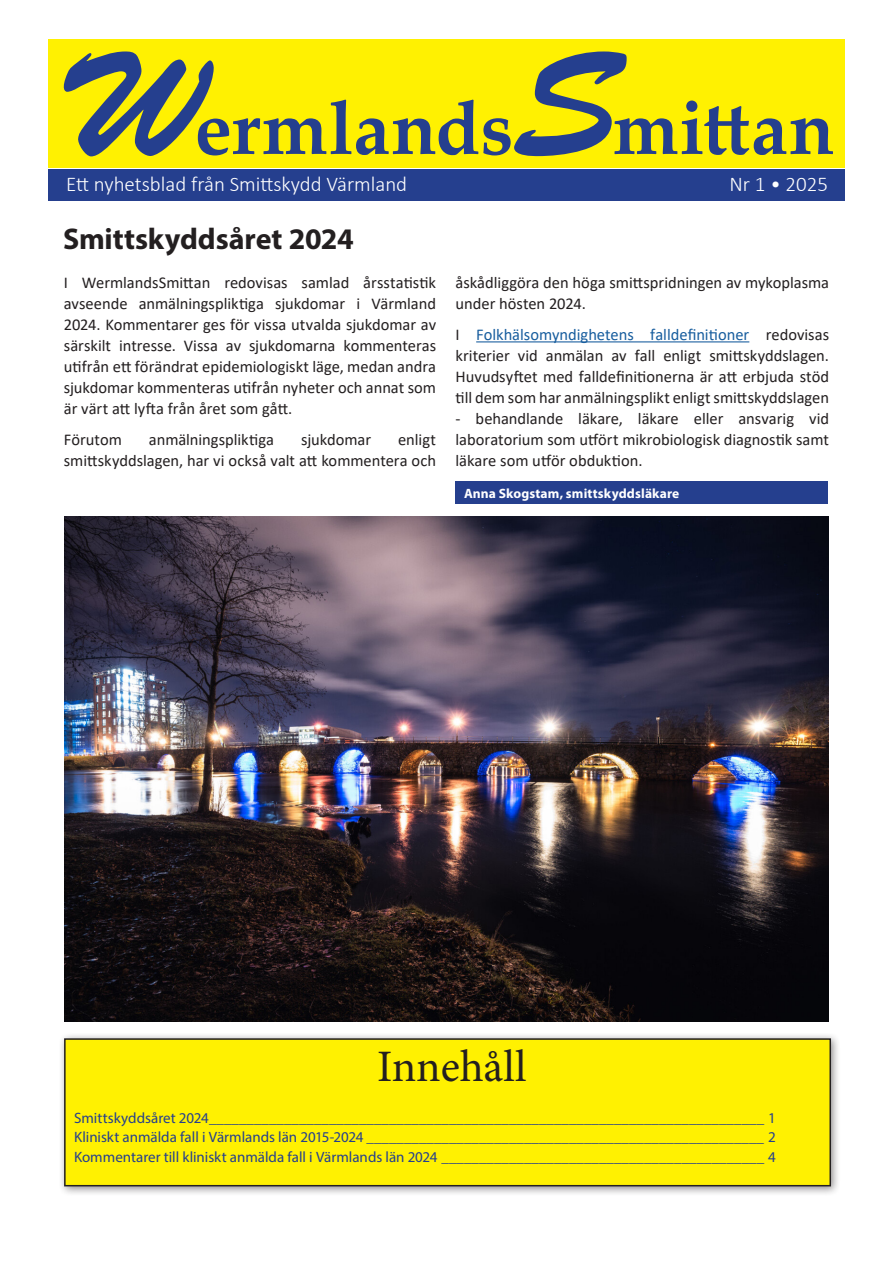
<style>
.page{position:relative;width:893px;height:1263px;background:#fff}
.page>*{position:absolute;margin:0;border:0;box-sizing:border-box;transform-origin:0 0}
.TOC_title{font:45px "Minion Pro";letter-spacing:-.005em;color:#231f20}
.rubrik{font:700 30px "Myriad Pro";letter-spacing:-.005em;color:#231f20}
.t1{font:300 21px "Calibri";color:#fff}
.brödtext_med_radrubrik{font:16.5px/21px "Calibri";color:#231f20;text-align:justify}
.t2{font:15px "Myriad Pro";color:#253f8e}
.fakta_-_rubrik{font:700 13.5px "Myriad Pro";letter-spacing:.01em;color:#fff}
.s1{color:#175d9e}
</style>
<div class="page">
<div style="left:48px;top:40px;width:797px;height:128px;background:#fff101"></div>
<div style="left:48px;top:169px;width:797px;height:32px;background:#253f8e"></div>
<div style="left:58px;top:1032px;width:783px;height:165px;background:#231f20;opacity:.5"></div>
<div style="left:65px;top:1039px;width:765px;height:147px;background:#fff101"></div>
<div style="left:64px;top:1038px;width:767px;height:148px;border:2px solid #231f20"></div>
<div style="left:455px;top:482px;width:373px;height:22px;background:#253f8e"></div>
<hr style="left:476px;top:341px;width:273px;height:1px;background:#175d9e">
<img style="left:65px;top:517px;width:763px;height:504px">
<svg style="left:63px;top:51px;width:770px;height:106px"></svg>
<p class="t1" style="left:66px;top:171px;width:343px">Ett nyhetsblad från Smittskydd Värmland</p>
<p class="t1" style="left:730px;top:171px;width:100px">Nr 1 • 2025</p>
<p class="rubrik" style="left:63px;top:219px;width:292px">Smittskyddsåret 2024</p>
<p class="brödtext_med_radrubrik" style="left:64px;top:271px;width:374px">I WermlandsSmittan redovisas samlad årsstatistik avseende anmälningspliktiga sjukdomar i Värmland 2024. Kommentarer ges för vissa utvalda sjukdomar av särskilt intresse. Vissa av sjukdomarna kommenteras utifrån ett förändrat epidemiologiskt läge, medan andra sjukdomar kommenteras utifrån nyheter och annat som är värt att lyfta från året som gått.</p>
<p class="brödtext_med_radrubrik" style="left:64px;top:429px;width:60px">Förutom</p>
<p class="brödtext_med_radrubrik" style="left:149px;top:429px;width:127px">anmälningspliktiga</p>
<p class="brödtext_med_radrubrik" style="left:301px;top:429px;width:72px">sjukdomar</p>
<p class="brödtext_med_radrubrik" style="left:64px;top:429px;width:374px;text-align:right">enligt<br>smittskyddslagen, har vi också valt att kommentera och</p>
<p class="brödtext_med_radrubrik" style="left:456px;top:271px;width:375px">åskådliggöra den höga smittspridningen av mykoplasma under hösten 2024.</p>
<p class="brödtext_med_radrubrik" style="left:456px;top:324px;width:375px">I <span class="s1">Folkhälsomyndighetens falldefinitioner</span> redovisas kriterier vid anmälan av fall enligt smittskyddslagen.<br>Huvudsyftet med falldefinitionerna är att erbjuda stöd till dem som har anmälningsplikt enligt smittskyddslagen</p>
<p class="brödtext_med_radrubrik" style="left:456px;top:408px;width:375px">- behandlande läkare, läkare eller ansvarig vid laboratorium som utfört mikrobiologisk diagnostik samt läkare som utför obduktion.</p>
<p class="fakta_-_rubrik" style="left:464px;top:485px;width:217px">Anna Skogstam, smittskyddsläkare</p>
<p class="TOC_title" style="left:377px;top:1036px;width:151px">Innehåll</p>
<p class="t2" style="left:74px;top:1109px;width:703px">Smittskyddsåret 2024__________________________________________________________________________ 1</p>
<p class="t2" style="left:74px;top:1128px;width:703px">Kliniskt anmälda fall i Värmlands län 2015-2024 _____________________________________________________ 2</p>
<p class="t2" style="left:74px;top:1147px;width:703px">Kommentarer till kliniskt anmälda fall i Värmlands län 2024 ___________________________________________ 4</p>
</div>
